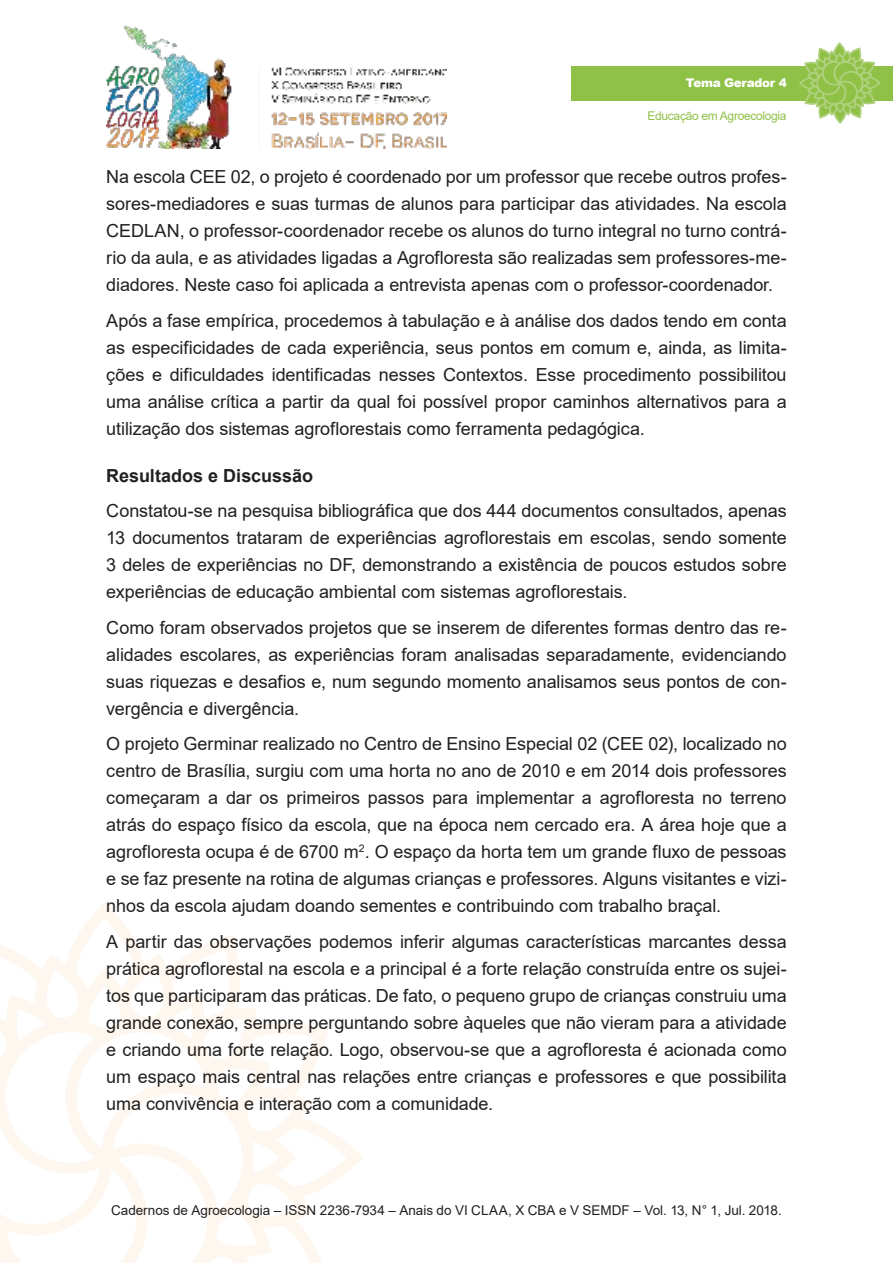
<style>
.page{position:relative;width:893px;height:1263px;background:#fff}
.page>*{position:absolute;margin:0;border:0;box-sizing:border-box;transform-origin:0 0}
.t1{font:18px/27px "Arial";letter-spacing:-.005em;color:#221f1f;text-align:justify}
.t2{font:700 18px "Arial";color:#221f1f}
.t3{font:13.5px "Arial";color:#221f1f}
.t4{font:12px "Arial";letter-spacing:-.025em;color:#8fc147}
.t5{font:900 12px "Arial";letter-spacing:-.025em;color:#fff}
</style>
<div class="page">
<img style="left:106px;top:25px;width:340px;height:124px">
<svg style="left:0;top:910px;width:363px;height:353px"></svg>
<div style="left:571px;top:66px;width:322px;height:34px;background:#8fc147"></div>
<svg style="left:798px;top:43px;width:83px;height:81px"></svg>
<p class="t5" style="left:686px;top:76px;width:102px">Tema Gerador 4</p>
<p class="t4" style="left:647px;top:112px;width:141px">Educação em Agroecologia</p>
<p class="t1" style="left:106px;top:165px;width:682px">Na escola CEE 02, o projeto é coordenado por um professor que recebe outros profes&shy;sores-mediadores e suas turmas de alunos para participar das atividades. Na escola CEDLAN, o professor-coordenador recebe os alunos do turno integral no turno contrá&shy;rio da aula, e as atividades ligadas a Agrofloresta são realizadas sem professores-me&shy;diadores. Neste caso foi aplicada a entrevista apenas com o professor-coordenador.</p>
<p class="t1" style="left:106px;top:309px;width:682px">Após a fase empírica, procedemos à tabulação e à análise dos dados tendo em conta as especificidades de cada experiência, seus pontos em comum e, ainda, as limita&shy;ções e dificuldades identificadas nesses Contextos. Esse procedimento possibilitou uma análise crítica a partir da qual foi possível propor caminhos alternativos para a utilização dos sistemas agroflorestais como ferramenta pedagógica.</p>
<p class="t2" style="left:106px;top:469px;width:208px">Resultados e Discussão</p>
<p class="t1" style="left:106px;top:499px;width:682px">Constatou-se na pesquisa bibliográfica que dos 444 documentos consultados, apenas 13 documentos trataram de experiências agroflorestais em escolas, sendo somente 3 deles de experiências no DF, demonstrando a existência de poucos estudos sobre experiências de educação ambiental com sistemas agroflorestais.</p>
<p class="t1" style="left:106px;top:616px;width:682px">Como foram observados projetos que se inserem de diferentes formas dentro das re&shy;alidades escolares, as experiências foram analisadas separadamente, evidenciando suas riquezas e desafios e, num segundo momento analisamos seus pontos de con&shy;vergência e divergência.</p>
<p class="t1" style="left:106px;top:732px;width:682px">O projeto Germinar realizado no Centro de Ensino Especial 02 (CEE 02), localizado no centro de Brasília, surgiu com uma horta no ano de 2010 e em 2014 dois professores começaram a dar os primeiros passos para implementar a agrofloresta no terreno atrás do espaço físico da escola, que na época nem cercado era. A área hoje que a agrofloresta ocupa é de 6700 m<sup>2</sup>. O espaço da horta tem um grande fluxo de pessoas e se faz presente na rotina de algumas crianças e professores. Alguns visitantes e vizi&shy;nhos da escola ajudam doando sementes e contribuindo com trabalho braçal.</p>
<p class="t1" style="left:106px;top:930px;width:682px">A partir das observações podemos inferir algumas características marcantes dessa prática agroflorestal na escola e a principal é a forte relação construída entre os sujei&shy;tos que participaram das práticas. De fato, o pequeno grupo de crianças construiu uma grande conexão, sempre perguntando sobre àqueles que não vieram para a atividade e criando uma forte relação. Logo, observou-se que a agrofloresta é acionada como um espaço mais central nas relações entre crianças e professores e que possibilita uma convivência e interação com a comunidade.</p>
<p class="t3" style="left:111px;top:1205px;width:672px">Cadernos de Agroecologia – ISSN 2236-7934 – Anais do VI CLAA, X CBA e V SEMDF – Vol. 13, N° 1, Jul. 2018.</p>
</div>
